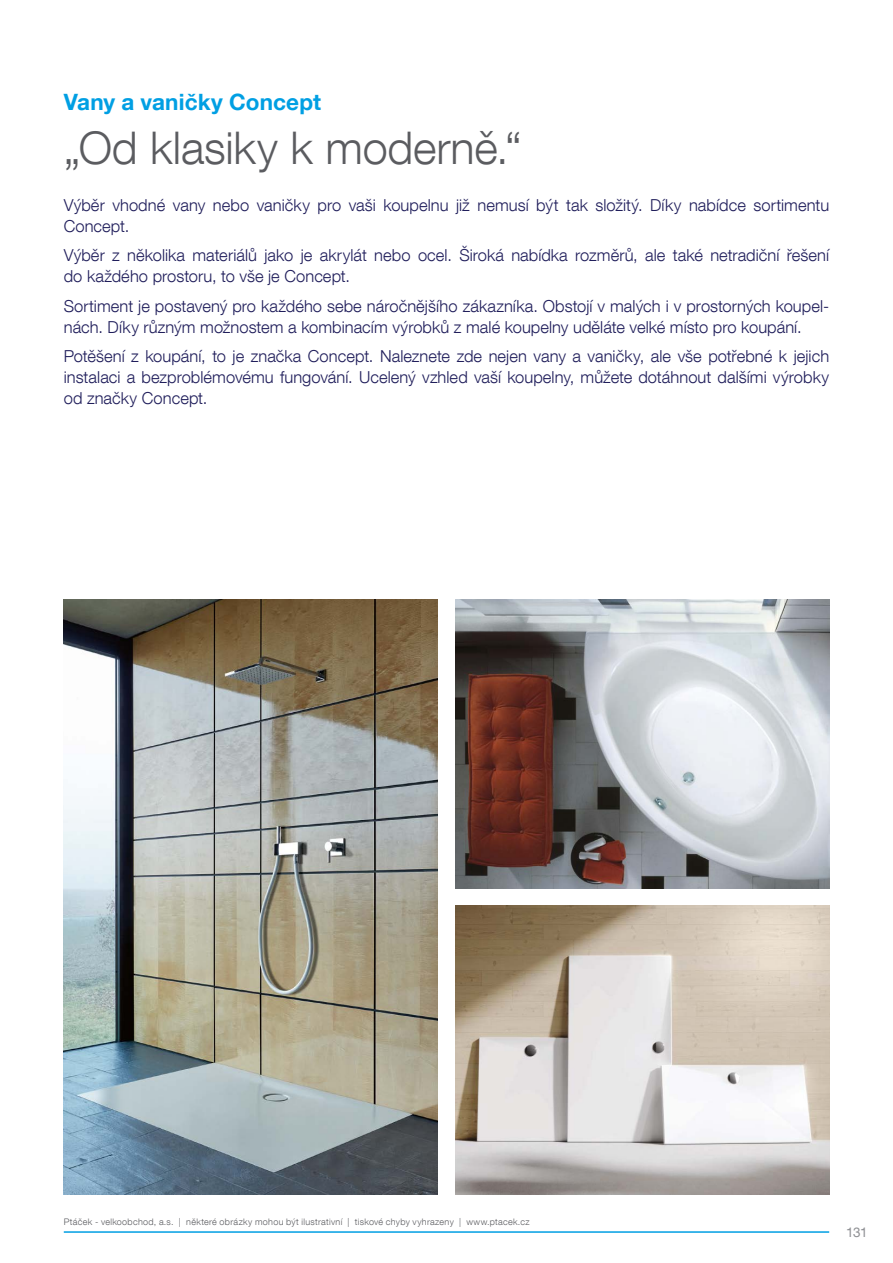
<style>
.page{position:relative;width:893px;height:1263px;background:#fff}
.page>*{position:absolute;margin:0;border:0;box-sizing:border-box;transform-origin:0 0}
.t1{font:300 45px "Helvetica Neue LT Com";letter-spacing:-.005em;color:#5b5c60}
.t2{font:700 22.5px "Helvetica Neue LT Com";letter-spacing:.005em;color:#009fe3}
.t3{font:300 16.5px/21px "Helvetica Neue LT Com";letter-spacing:.005em;color:#201e5b}
.t4{font:13.5px "Helvetica Neue LT Com";color:#8f9094}
.t5{font:300 9px "Helvetica Neue LT Com";letter-spacing:.035em;color:#5b5c60}
</style>
<div class="page">
<hr style="left:64px;top:1231px;width:765px;height:2px;background:#009fe3">
<img style="left:64px;top:600px;width:374px;height:595px">
<img style="left:455px;top:906px;width:374px;height:289px">
<img style="left:455px;top:600px;width:374px;height:289px">
<h2 class="t2" style="left:64px;top:88px;width:259px">Vany a vaničky Concept</h2>
<h1 class="t1" style="left:64px;top:121px;width:459px">„Od klasiky k moderně.“</h1>
<p class="t3" style="left:64px;top:194px;width:767px">Výběr vhodné vany nebo vaničky pro vaši koupelnu již nemusí být tak složitý. Díky nabídce sortimentu<br>Concept.</p>
<p class="t3" style="left:64px;top:245px;width:767px">Výběr z několika materiálů jako je akrylát nebo ocel. Široká nabídka rozměrů, ale také netradiční řešení do každého prostoru, to vše je Concept.</p>
<p class="t3" style="left:64px;top:295px;width:767px">Sortiment je postavený pro každého sebe náročnějšího zákazníka. Obstojí v malých i v prostorných koupel&shy;nách. Díky různým možnostem a kombinacím výrobků z malé koupelny uděláte velké místo pro koupání.</p>
<p class="t3" style="left:64px;top:346px;width:767px;text-align:justify">Potěšení z koupání, to je značka Concept. Naleznete zde nejen vany a vaničky, ale vše potřebné k jejich instalaci a bezproblémovému fungování. Ucelený vzhled vaší koupelny, můžete dotáhnout dalšími výrobky od značky Concept.</p>
<p class="t5" style="left:64px;top:1216px;width:467px">Ptáček - velkoobchod, a.s. | některé obrázky mohou být ilustrativní | tiskové chyby vyhrazeny | www.ptacek.cz</p>
<p class="t4" style="left:846px;top:1224px;width:23px">131</p>
</div>
